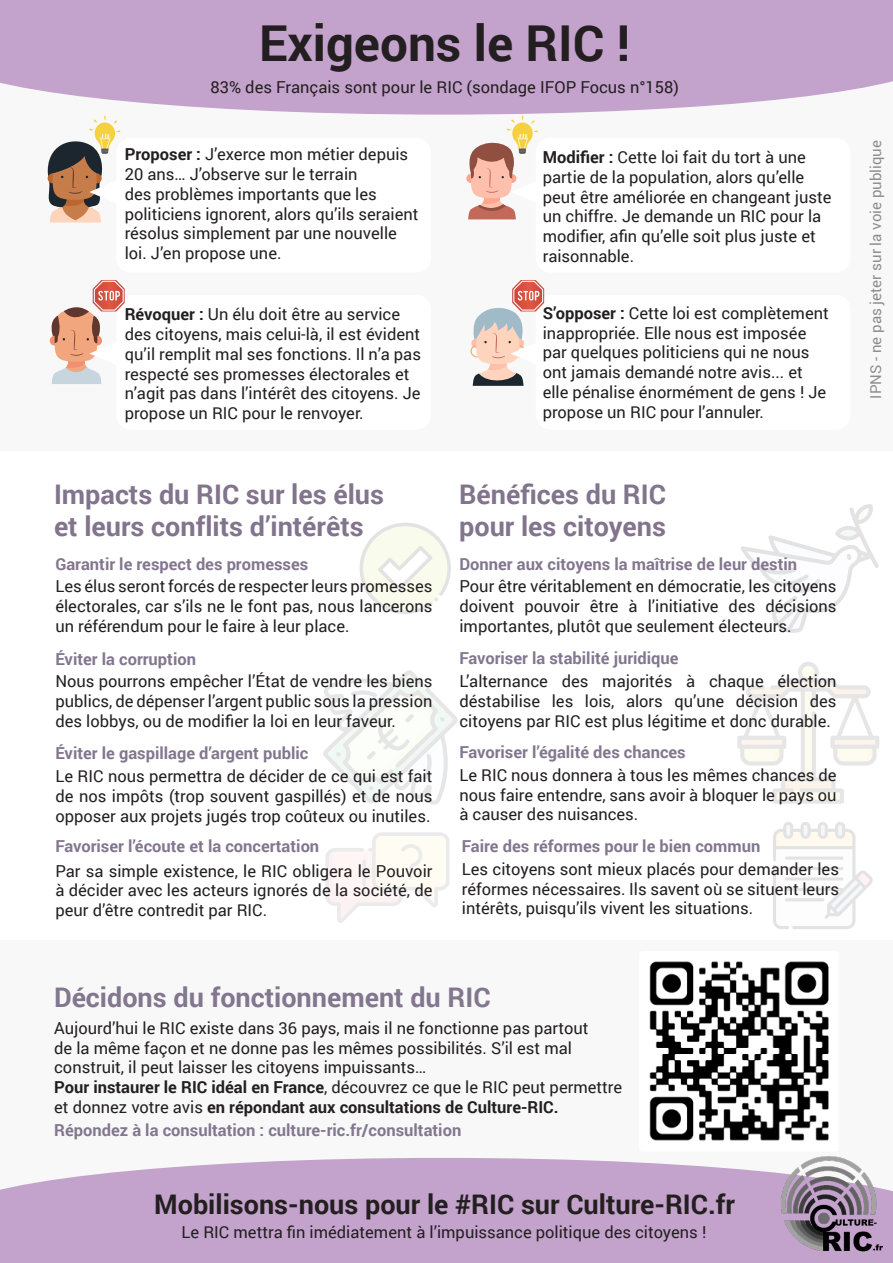
<style>
.page{position:relative;width:893px;height:1263px;background:#fff}
.page>*{position:absolute;margin:0;border:0;box-sizing:border-box;transform-origin:0 0}
.t1{font:700 49.5px "Roboto";color:#231f20}
.t2{font:700 27px "Roboto";color:#82748c}
.t3{font:700 27px "Roboto";color:#231f20}
.taupe{font:700 27px "Roboto";color:#83768f}
.Style_de_paragraphe{font:16.5px/19.8px "Roboto";color:#231f20;text-align:justify}
.taupe-2{font:700 16.5px "Roboto";color:#83768f}
.t4{font:15px "Roboto";color:#231f20}
.s1{font-weight:700}
</style>
<div class="page">
<svg style="left:741px;top:504px;width:138px;height:129px"></svg>
<svg style="left:359px;top:523px;width:92px;height:91px"></svg>
<svg style="left:323px;top:670px;width:135px;height:135px"></svg>
<svg style="left:325px;top:832px;width:125px;height:91px"></svg>
<svg style="left:737px;top:662px;width:142px;height:142px"></svg>
<svg style="left:773px;top:822px;width:100px;height:107px"></svg>
<hr style="left:785px;top:856px;width:58px;height:4px;background:#e9e8e8;border-radius:2px">
<hr style="left:785px;top:867px;width:58px;height:3px;background:#000;border-radius:2px">
<hr style="left:785px;top:877px;width:58px;height:3px;background:#000;border-radius:2px">
<hr style="left:785px;top:898px;width:39px;height:3px;background:#000;border-radius:2px">
<div style="left:0;top:940px;width:893px;height:323px;background:#f8f8f8"></div>
<div style="left:0;top:69px;width:893px;height:382px;background:#f8f8f8"></div>
<svg style="left:0;top:54px;width:893px;height:61px;fill:#c3a2cb"></svg>
<svg style="left:0;top:1158px;width:893px;height:43px;fill:#c3a2cb"></svg>
<div style="left:0;top:0;width:893px;height:54px;background:#c3a2cb"></div>
<div style="left:0;top:1201px;width:893px;height:62px;background:#c3a2cb"></div>
<img style="left:782px;top:1156px;width:100px;height:96px">
<div style="left:116px;top:295px;width:315px;height:135px;background:#fff"></div>
<div style="left:536px;top:295px;width:314px;height:135px;background:#fff"></div>
<div style="left:116px;top:138px;width:315px;height:135px;background:#fff"></div>
<div style="left:536px;top:138px;width:314px;height:135px;background:#fff"></div>
<div style="left:639px;top:951px;width:200px;height:200px;background:#fff"></div>
<img style="left:644px;top:957px;width:189px;height:190px">
<svg style="left:49px;top:280px;width:76px;height:104px"></svg>
<svg style="left:470px;top:280px;width:74px;height:106px"></svg>
<svg style="left:47px;top:116px;width:73px;height:106px"></svg>
<svg style="left:466px;top:116px;width:73px;height:103px"></svg>
<svg style="left:524px;top:137px;width:4px;height:12px"></svg>
<svg style="left:517px;top:137px;width:4px;height:12px"></svg>
<p class="t1" style="left:259px;top:9px;width:373px">Exigeons le RIC !</p>
<p class="Style_de_paragraphe" style="left:211px;top:77px;width:470px">83% des Français sont pour le RIC (sondage IFOP Focus n°158)</p>
<p class="Style_de_paragraphe" style="left:125px;top:144px;width:295px;text-align:left"><span class="s1">Proposer :</span> J’exerce mon métier depuis 20 ans… J’observe sur le terrain<br>des problèmes importants que les politiciens ignorent, alors qu’ils seraient résolus simplement par une nouvelle loi. J’en propose une.</p>
<p class="Style_de_paragraphe" style="left:125px;top:304px;width:298px;text-align:left"><span class="s1">Révoquer :</span> Un élu doit être au service des citoyens, mais celui-là, il est évident qu’il remplit mal ses fonctions. Il n’a pas respecté ses promesses électorales et n’agit pas dans l’intérêt des citoyens. Je propose un RIC pour le renvoyer.</p>
<p class="t2" style="left:54px;top:475px;width:332px">Impacts du RIC sur les élus</p>
<p class="t2" style="left:54px;top:507px;width:311px">et leurs conflits d’intérêts</p>
<p class="taupe-2" style="left:55px;top:553px;width:254px">Garantir le respect des promesses</p>
<p class="Style_de_paragraphe" style="left:55px;top:576px;width:379px">Les élus seront forcés de respecter leurs promesses électorales, car s’ils ne le font pas, nous lancerons un référendum pour le faire à leur place.</p>
<p class="Style_de_paragraphe" style="left:55px;top:671px;width:379px">Nous pourrons empêcher l’État de vendre les biens publics, de dépenser l’argent public sous la pression des lobbys, ou de modifier la loi en leur faveur.</p>
<p class="Style_de_paragraphe" style="left:55px;top:766px;width:379px">Le RIC nous permettra de décider de ce qui est fait de nos impôts (trop souvent gaspillés) et de nous opposer aux projets jugés trop coûteux ou inutiles.</p>
<p class="Style_de_paragraphe" style="left:55px;top:860px;width:379px">Par sa simple existence, le RIC obligera le Pouvoir à décider avec les acteurs ignorés de la société, de peur d’être contredit par RIC.</p>
<p class="taupe-2" style="left:55px;top:647px;width:142px">Éviter la corruption</p>
<p class="taupe-2" style="left:55px;top:741px;width:254px">Éviter le gaspillage d’argent public</p>
<p class="taupe-2" style="left:55px;top:835px;width:265px">Favoriser l’écoute et la concertation</p>
<p class="Style_de_paragraphe" style="left:543px;top:147px;width:290px;text-align:left"><span class="s1">Modifier :</span> Cette loi fait du tort à une partie de la population, alors qu’elle peut être améliorée en changeant juste un chiffre. Je demande un RIC pour la modifier, afin qu’elle soit plus juste et raisonnable.</p>
<p class="Style_de_paragraphe" style="left:543px;top:302px;width:288px;text-align:left"><span class="s1">S’opposer :</span> Cette loi est complètement inappropriée. Elle nous est imposée par quelques politiciens qui ne nous ont jamais demandé notre avis... et elle pénalise énormément de gens ! Je propose un RIC pour l’annuler.</p>
<p class="t2" style="left:459px;top:475px;width:208px">Bénéfices du RIC</p>
<p class="t2" style="left:459px;top:507px;width:208px">pour les citoyens</p>
<p class="taupe-2" style="left:459px;top:553px;width:339px">Donner aux citoyens la maîtrise de leur destin</p>
<p class="Style_de_paragraphe" style="left:459px;top:576px;width:379px">Pour être véritablement en démocratie, les citoyens doivent pouvoir être à l’initiative des décisions importantes, plutôt que seulement électeurs.</p>
<p class="taupe-2" style="left:459px;top:646px;width:221px">Favoriser la stabilité juridique</p>
<p class="Style_de_paragraphe" style="left:459px;top:671px;width:379px">L’alternance des majorités à chaque élection déstabilise les lois, alors qu’une décision des citoyens par RIC est plus légitime et donc durable.</p>
<p class="taupe-2" style="left:459px;top:741px;width:228px">Favoriser l’égalité des chances</p>
<p class="Style_de_paragraphe" style="left:459px;top:764px;width:379px">Le RIC nous donnera à tous les mêmes chances de nous faire entendre, sans avoir à bloquer le pays ou à causer des nuisances.</p>
<p class="taupe-2" style="left:462px;top:834px;width:300px">Faire des réformes pour le bien commun</p>
<p class="Style_de_paragraphe" style="left:462px;top:858px;width:379px">Les citoyens sont mieux placés pour demander les réformes nécessaires. Ils savent où se situent leurs intérêts, puisqu’ils vivent les situations.</p>
<p class="taupe" style="left:54px;top:978px;width:438px">Décidons du fonctionnement du RIC</p>
<p class="Style_de_paragraphe" style="left:54px;top:1017px;width:569px;text-align:left">Aujourd’hui le RIC existe dans 36 pays, mais il ne fonctionne pas partout<br>de la même façon et ne donne pas les mêmes possibilités. S’il est mal construit, il peut laisser les citoyens impuissants…<br><span class="s1">Pour instaurer le RIC idéal en France</span>, découvrez ce que le RIC peut permettre et donnez votre avis <span class="s1">en répondant aux consultations de Culture-RIC.</span></p>
<p class="taupe-2" style="left:54px;top:1118px;width:409px">Répondez à la consultation : culture-ric.fr/consultation</p>
<p class="t3" style="left:154px;top:1185px;width:582px">Mobilisons-nous pour le #RIC sur Culture-RIC.fr</p>
<p class="Style_de_paragraphe" style="left:182px;top:1222px;width:526px">Le RIC mettra fin imédiatement à l’impuissance politique des citoyens !</p>
<p class="t4" style="left:865px;top:399px;width:260px;rotate:-90deg">IPNS - ne pas jeter sur la voie publique</p>
</div>
